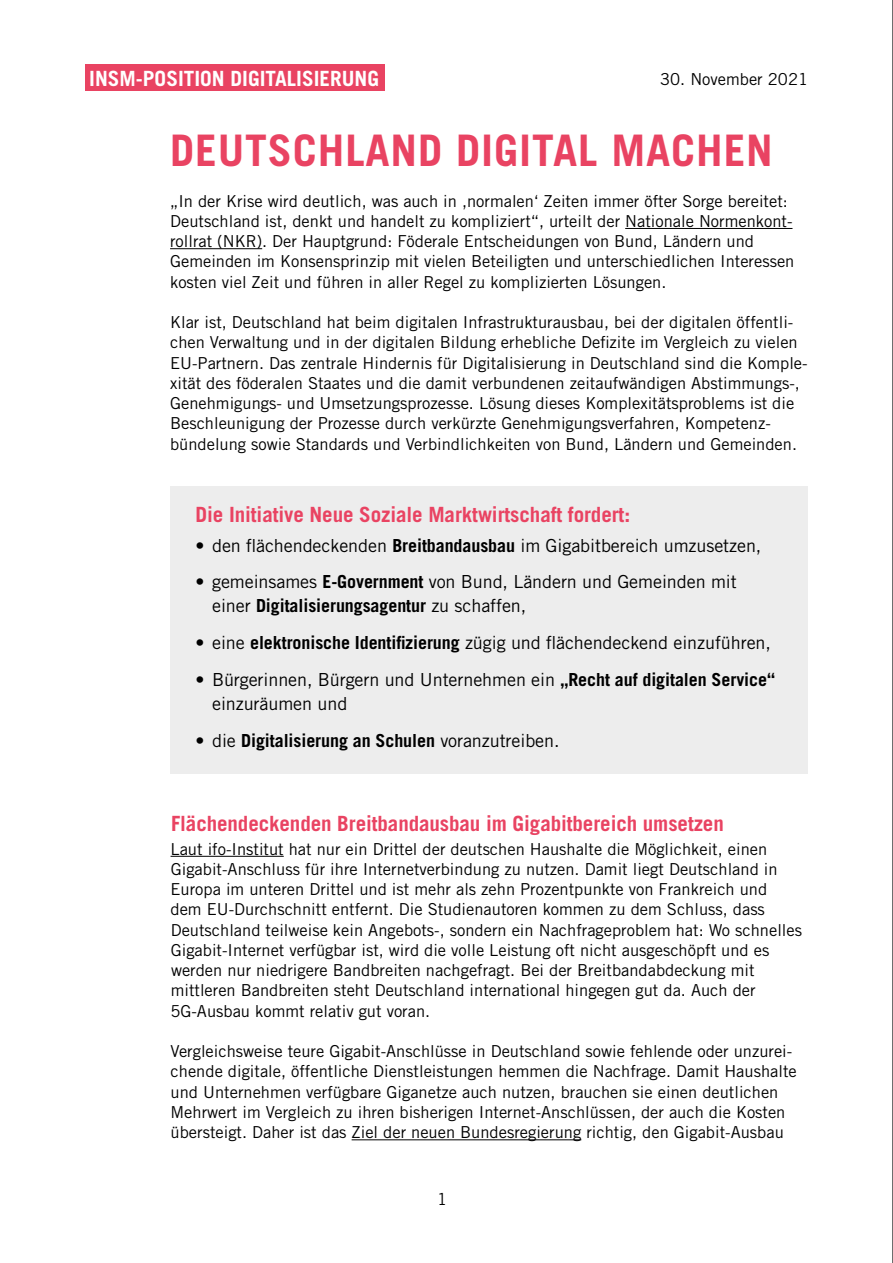
<style>
.page{position:relative;width:893px;height:1263px;background:#fff}
.page>*{position:absolute;margin:0;border:0;box-sizing:border-box;transform-origin:0 0}
._01_Headline{font:700 43.5px "Trade Gothic";letter-spacing:.02em;color:#e94362}
._03_Zwischenheadline{font:700 21px "Trade Gothic";letter-spacing:-.005em;color:#e94362}
._04_Kastenheadline{font:700 21px "Trade Gothic";letter-spacing:-.005em;color:#e94362}
._10_Reiter{font:700 21px "Trade Gothic";color:#fff}
._04_Kastenheadline-2{font:18px/24px "Trade Gothic LT Std";letter-spacing:-.005em;color:#000}
._04_Kastenheadline-3{font:700 18px "Trade Gothic";letter-spacing:-.005em;color:#000}
._02_Fließtext{font:16.5px/20.2px "Trade Gothic LT Std";color:#000}
._06_Datum{font:16.5px "Trade Gothic LT Std";color:#000}
._07_Seitenzahl{font:16.5px "Trade Gothic";color:#000}
.s1{font-family:"Trade Gothic";font-weight:700}
.s2{font-family:"Trade Gothic LT Std";font-weight:400}
</style>
<div class="page">
<hr style="left:892px;top:0;width:1px;height:1263px;background:#000">
<div style="left:170px;top:486px;width:638px;height:288px;background:#ededed"></div>
<hr style="left:171px;top:856px;width:113px;height:1px;background:#000">
<hr style="left:352px;top:1139px;width:229px;height:1px;background:#000">
<div style="left:85px;top:64px;width:300px;height:27px;background:#e94362"></div>
<hr style="left:625px;top:228px;width:167px;height:1px;background:#000">
<hr style="left:170px;top:248px;width:92px;height:1px;background:#000">
<p class="_10_Reiter" style="left:89px;top:65px;width:291px">INSM-POSITION DIGITALISIERUNG</p>
<p class="_06_Datum" style="left:660px;top:69px;width:149px">30. November 2021</p>
<p class="_01_Headline" style="left:170px;top:124px;width:604px">DEUTSCHLAND DIGITAL MACHEN</p>
<p class="_02_Fließtext" style="left:170px;top:190px;width:626px">„In der Krise wird deutlich, was auch in ,normalen‘ Zeiten immer öfter Sorge bereitet:<br>Deutschland ist, denkt und handelt zu kompliziert“, urteilt der Nationale Normenkont&shy;rollrat (NKR). Der Hauptgrund: Föderale Entscheidungen von Bund, Ländern und Gemeinden im Konsensprinzip mit vielen Beteiligten und unterschiedlichen Interessen kosten viel Zeit und führen in aller Regel zu komplizierten Lösungen.</p>
<p class="_02_Fließtext" style="left:170px;top:312px;width:639px">Klar ist, Deutschland hat beim digitalen Infrastrukturausbau, bei der digitalen öffentli&shy;chen Verwaltung und in der digitalen Bildung erhebliche Defizite im Vergleich zu vielen EU-Partnern. Das zentrale Hindernis für Digitalisierung in Deutschland sind die Komple&shy;xität des föderalen Staates und die damit verbundenen zeitaufwändigen Abstimmungs-, Genehmigungs- und Umsetzungsprozesse. Lösung dieses Komplexitätsproblems ist die Beschleunigung der Prozesse durch verkürzte Genehmigungsverfahren, Kompetenz&shy;bündelung sowie Standards und Verbindlichkeiten von Bund, Ländern und Gemeinden.</p>
<p class="_04_Kastenheadline" style="left:196px;top:501px;width:436px">Die Initiative Neue Soziale Marktwirtschaft fordert:</p>
<p class="_04_Kastenheadline-2" style="left:196px;top:533px;width:567px">• den flächendeckenden <span class="s1">Breitbandausbau</span> im Gigabitbereich umzusetzen,</p>
<p class="_04_Kastenheadline-2" style="left:212px;top:570px;width:526px;text-indent:-16px">• gemeinsames <span class="s1">E-Government</span> von Bund, Ländern und Gemeinden mit einer <span class="s1">Digitalisierungsagentur</span> zu schaffen,</p>
<p class="_04_Kastenheadline-2" style="left:196px;top:630px;width:577px">• eine <span class="s1">elektronische Identifizierung</span> zügig und flächendeckend einzuführen,</p>
<p class="_04_Kastenheadline-2" style="left:212px;top:667px;width:564px;text-indent:-16px">• Bürgerinnen, Bürgern und Unternehmen ein <span class="s1">„Recht auf digitalen Service“ </span>einzuräumen und</p>
<p class="_04_Kastenheadline-3" style="left:196px;top:729px;width:365px"><span class="s2">• die</span> Digitalisierung an Schulen <span class="s2">voranzutreiben.</span></p>
<p class="_03_Zwischenheadline" style="left:171px;top:811px;width:554px">Flächendeckenden Breitbandausbau im Gigabitbereich umsetzen</p>
<p class="_02_Fließtext" style="left:170px;top:838px;width:633px">Laut ifo-Institut hat nur ein Drittel der deutschen Haushalte die Möglichkeit, einen Gigabit-Anschluss für ihre Internetverbindung zu nutzen. Damit liegt Deutschland in Europa im unteren Drittel und ist mehr als zehn Prozentpunkte von Frankreich und dem EU-Durchschnitt entfernt. Die Studienautoren kommen zu dem Schluss, dass Deutschland teilweise kein Angebots-, sondern ein Nachfrageproblem hat: Wo schnelles Gigabit-Internet verfügbar ist, wird die volle Leistung oft nicht ausgeschöpft und es werden nur niedrigere Bandbreiten nachgefragt. Bei der Breitbandabdeckung mit mittleren Bandbreiten steht Deutschland international hingegen gut da. Auch der 5G-Ausbau kommt relativ gut voran.</p>
<p class="_02_Fließtext" style="left:170px;top:1041px;width:628px">Vergleichsweise teure Gigabit-Anschlüsse in Deutschland sowie fehlende oder unzurei&shy;chende digitale, öffentliche Dienstleistungen hemmen die Nachfrage. Damit Haushalte und Unternehmen verfügbare Giganetze auch nutzen, brauchen sie einen deutlichen Mehrwert im Vergleich zu ihren bisherigen Internet-Anschlüssen, der auch die Kosten übersteigt. Daher ist das Ziel der neuen Bundesregierung richtig, den Gigabit-Ausbau</p>
<p class="_07_Seitenzahl" style="left:437px;top:1189px;width:12px">1</p>
</div>
